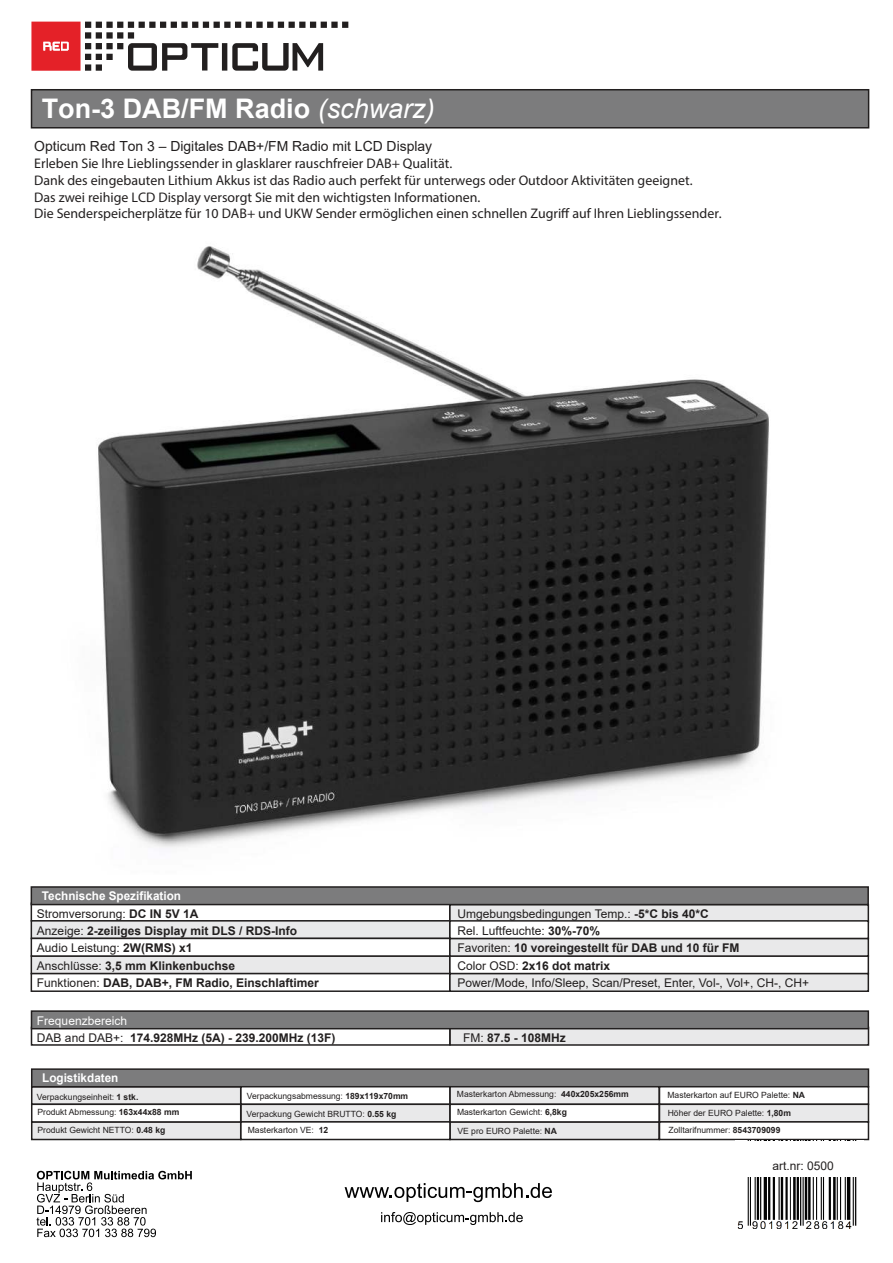
<style>
.page{position:relative;width:893px;height:1263px;background:#fff}
.page>*{position:absolute;margin:0;border:0;box-sizing:border-box;transform-origin:0 0}
.t1{font:700 27px "Arial";color:#fff}
.t2{font:13.95px/16.6px "Myriad Pro";color:#221f1f}
.t3{font:13.95px "Arial";color:#221f1f}
.t4{font:700 12px/17.4px "Arial";color:#221f1f}
.t5{font:12px/17.2px "Arial";color:#221f1f}
.t6{font:700 12px "Arial";color:#fff}
.t7{font:8.55px/17.4px "Arial";color:#221f1f}
.s1{font-weight:400;font-style:italic}
.s2{color:#fff}
.s3{font-weight:400}
.s4{font-weight:400;color:#fff}
.s5{font-weight:700}
</style>
<div class="page">
<div style="left:31px;top:89px;width:838px;height:40px;background:#7c7c7d;border:2px solid #221f1f"></div>
<svg style="left:31px;top:22px;width:317px;height:49px"></svg>
<svg style="left:37px;top:1171px;width:155px;height:66px"></svg>
<svg style="left:345px;top:1183px;width:207px;height:19px"></svg>
<svg style="left:381px;top:1212px;width:142px;height:13px"></svg>
<div style="left:31px;top:1086px;width:210px;height:19px;background:#e9e9ea;border:2px solid #221f1f"></div>
<div style="left:31px;top:1068px;width:838px;height:19px;background:#7c7c7d;border:2px solid #221f1f"></div>
<div style="left:31px;top:1121px;width:210px;height:19px;background:#e9e9ea;border:2px solid #221f1f"></div>
<div style="left:240px;top:1086px;width:211px;height:19px;background:#fff;border:2px solid #221f1f"></div>
<div style="left:449px;top:1121px;width:211px;height:19px;background:#e9e9ea;border:2px solid #221f1f"></div>
<div style="left:659px;top:1086px;width:210px;height:19px;background:#fff;border:2px solid #221f1f"></div>
<div style="left:659px;top:1103px;width:210px;height:20px;background:#e9e9ea;border:2px solid #221f1f"></div>
<div style="left:659px;top:1121px;width:210px;height:19px;background:#fff;border:2px solid #221f1f"></div>
<div style="left:240px;top:1103px;width:211px;height:20px;background:#e9e9ea;border:2px solid #221f1f"></div>
<div style="left:240px;top:1121px;width:211px;height:19px;background:#fff;border:2px solid #221f1f"></div>
<div style="left:31px;top:1103px;width:210px;height:20px;background:#fff;border:2px solid #221f1f"></div>
<div style="left:449px;top:1086px;width:211px;height:19px;background:#e9e9ea;border:2px solid #221f1f"></div>
<div style="left:449px;top:1103px;width:211px;height:20px;background:#fff;border:2px solid #221f1f"></div>
<div style="left:31px;top:886px;width:838px;height:19px;background:#7c7c7d;border:2px solid #221f1f"></div>
<div style="left:31px;top:920px;width:419px;height:19px;background:#e9e9ea;border:2px solid #221f1f"></div>
<div style="left:31px;top:955px;width:419px;height:19px;background:#e9e9ea"></div>
<div style="left:31px;top:938px;width:419px;height:19px;background:#fff;border:2px solid #221f1f"></div>
<div style="left:449px;top:955px;width:420px;height:19px;background:#fff"></div>
<div style="left:449px;top:904px;width:420px;height:19px;background:#e9e9ea;border:2px solid #221f1f"></div>
<div style="left:449px;top:938px;width:420px;height:19px;background:#e9e9ea;border:2px solid #221f1f"></div>
<div style="left:449px;top:920px;width:420px;height:19px;background:#fff;border:2px solid #221f1f"></div>
<div style="left:31px;top:973px;width:419px;height:19px;background:#fff;border:2px solid #221f1f"></div>
<div style="left:449px;top:973px;width:420px;height:19px;background:#e9e9ea;border:2px solid #221f1f"></div>
<div style="left:31px;top:1026px;width:420px;height:20px;background:#fff;border:2px solid #221f1f"></div>
<div style="left:449px;top:1027px;width:420px;height:19px;background:#e9e9ea;border:2px solid #221f1f"></div>
<div style="left:31px;top:1010px;width:838px;height:19px;background:#7c7c7d;border:2px solid #221f1f"></div>
<img style="left:737px;top:1177px;width:120px;height:51px">
<img style="left:98px;top:246px;width:671px;height:602px">
<h1 class="t1" style="left:42px;top:98px;width:394px">Ton-3 DAB/FM Radio <span class="s1">(schwarz)</span></h1>
<p class="t3" style="left:34px;top:141px;width:399px">Opticum Red Ton 3 – Digitales DAB+/FM Radio mit LCD Display</p>
<p class="t2" style="left:34px;top:156px;width:689px">Erleben Sie Ihre Lieblingssender in glasklarer rauschfreier DAB+ Qualität.<br>Dank des eingebauten Lithium Akkus ist das Radio auch perfekt für unterwegs oder Outdoor Aktivitäten geeignet.<br>Das zwei reihige LCD Display versorgt Sie mit den wichtigsten Informationen.<br>Die Senderspeicherplätze für 10 DAB+ und UKW Sender ermöglichen einen schnellen Zugriff auf Ihren Lieblingssender.</p>
<p class="t4" style="left:37px;top:888px;width:283px;text-indent:5px"><span class="s2">Technische Spezifikation<br></span><span class="s3">Stromversorung:</span> DC IN 5V 1A<br><span class="s3">Anzeige:</span> 2-zeiliges Display mit DLS / RDS-Info <span class="s3">Audio Leistung:</span> 2W(RMS) x1<br><span class="s3">Anschlüsse:</span> 3,5 mm Klinkenbuchse<br><span class="s3">Funktionen:</span> DAB, DAB+, FM Radio, Einschlaftimer</p>
<p class="t4" style="left:37px;top:1013px;width:300px"><span class="s4">Frequenzbereich<br></span><span class="s3">DAB and DAB+:</span> 174.928MHz (5A) - 239.200MHz (13F)</p>
<p class="t6" style="left:42px;top:1073px;width:78px">Logistikdaten</p>
<p class="t7" style="left:37px;top:1090px;width:144px;line-height:15.1px">Verpackungseinheit: <span class="s5">1 stk.<br></span>Produkt Abmessung: <span class="s5">163x44x88 mm</span></p>
<p class="t7" style="left:38px;top:1122px;width:129px">Produkt Gewicht NETTO: <span class="s5">0.48 kg</span></p>
<p class="t7" style="left:247px;top:1087px;width:163px;line-height:18.1px">Verpackungsabmessung: <span class="s5">189x119x70mm<br></span>Verpackung Gewicht BRUTTO: <span class="s5">0.55 kg</span></p>
<p class="t7" style="left:248px;top:1122px;width:82px">Masterkarton VE: <span class="s5">12</span></p>
<p class="t5" style="left:457px;top:906px;width:353px">Umgebungsbedingungen Temp.: <span class="s5">-5*C bis 40*C<br></span>Rel. Luftfeuchte: <span class="s5">30%-70%<br></span>Favoriten: <span class="s5">10 voreingestellt für DAB und 10 für FM<br></span>Color OSD: <span class="s5">2x16 dot matrix<br></span>Power/Mode, Info/Sleep, Scan/Preset, Enter, Vol-, Vol+, CH-, CH+</p>
<p class="t4" style="left:463px;top:1030px;width:104px"><span class="s3">FM:</span> 87.5 - 108MHz</p>
<p class="t7" style="left:457px;top:1086px;width:173px">Masterkarton Abmessung: <span class="s5">440x205x256mm<br></span>Masterkarton Gewicht: <span class="s5">6,8kg</span></p>
<p class="t7" style="left:457px;top:1123px;width:101px">VE pro EURO Palette: <span class="s5">NA</span></p>
<p class="t7" style="left:667px;top:1087px;width:139px">Masterkarton auf EURO Palette: <span class="s5">NA<br></span>Höher der EURO Palette: <span class="s5">1,80m<br></span>Zolltarifnummer: <span class="s5">8543709099</span></p>
<p class="t5" style="left:773px;top:1158px;width:63px">art.nr: 0500</p>
</div>
